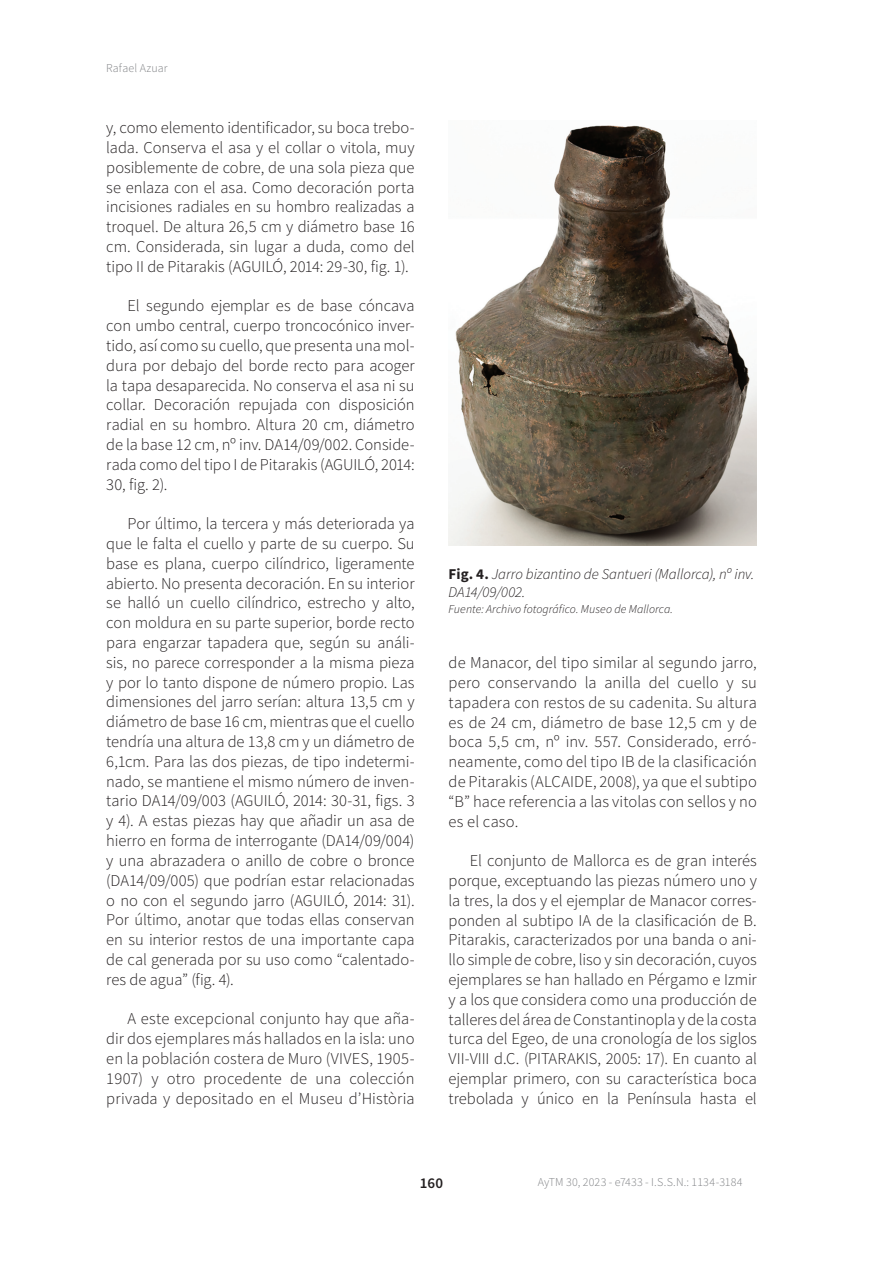
<style>
.page{position:relative;width:893px;height:1263px;background:#fff}
.page>*{position:absolute;margin:0;border:0;box-sizing:border-box;transform-origin:0 0}
.TX{font:300 16.5px/19.8px "Source Sans Pro";color:#231f20;text-align:justify}
.FC{font:italic 300 15px/18px "Source Sans Pro";letter-spacing:-.005em;color:#231f20}
.t1{font:600 15px "Source Sans Pro";color:#231f20}
.t2{font:300 12px "Source Sans Pro";letter-spacing:.01em;color:#808285}
.FigSource{font:italic 300 12px "Source Sans Pro";letter-spacing:.005em;color:#231f20}
.s1{font-weight:700;font-style:normal}
</style>
<div class="page">
<img style="left:449px;top:125px;width:308px;height:421px">
<p class="t2" style="left:106px;top:61px;width:63px">Rafael Azuar</p>
<p class="TX" style="left:106px;top:118px;width:310px">y, como elemento identificador, su boca trebo&shy;lada. Conserva el asa y el collar o vitola, muy posiblemente de cobre, de una sola pieza que se enlaza con el asa. Como decoración porta incisiones radiales en su hombro realizadas a troquel. De altura 26,5 cm y diámetro base 16 cm. Considerada, sin lugar a duda, como del tipo II de Pitarakis (AGUILÓ, 2014: 29-30, fig. 1).</p>
<p class="TX" style="left:106px;top:296px;width:310px;text-indent:21px">El segundo ejemplar es de base cóncava con umbo central, cuerpo troncocónico inver&shy;tido, así como su cuello, que presenta una mol&shy;dura por debajo del borde recto para acoger la tapa desaparecida. No conserva el asa ni su collar. Decoración repujada con disposición radial en su hombro. Altura 20 cm, diámetro de la base 12 cm, nº inv. DA14/09/002. Conside&shy;rada como del tipo I de Pitarakis (AGUILÓ, 2014:<br>30, fig. 2).</p>
<p class="TX" style="left:106px;top:514px;width:310px;text-indent:21px">Por último, la tercera y más deteriorada ya que le falta el cuello y parte de su cuerpo. Su base es plana, cuerpo cilíndrico, ligeramente abierto. No presenta decoración. En su interior se halló un cuello cilíndrico, estrecho y alto, con moldura en su parte superior, borde recto para engarzar tapadera que, según su análi&shy;sis, no parece corresponder a la misma pieza y por lo tanto dispone de número propio. Las dimensiones del jarro serían: altura 13,5 cm y diámetro de base 16 cm, mientras que el cuello tendría una altura de 13,8 cm y un diámetro de 6,1cm. Para las dos piezas, de tipo indetermi&shy;nado, se mantiene el mismo número de inven&shy;tario DA14/09/003 (AGUILÓ, 2014: 30-31, figs. 3 y 4). A estas piezas hay que añadir un asa de hierro en forma de interrogante (DA14/09/004) y una abrazadera o anillo de cobre o bronce (DA14/09/005) que podrían estar relacionadas o no con el segundo jarro (AGUILÓ, 2014: 31).<br>Por último, anotar que todas ellas conservan en su interior restos de una importante capa de cal generada por su uso como “calentado&shy;res de agua” (fig. 4).</p>
<p class="TX" style="left:106px;top:1009px;width:310px;text-indent:21px">A este excepcional conjunto hay que aña&shy;dir dos ejemplares más hallados en la isla: uno en la población costera de Muro (VIVES, 1905- 1907) y otro procedente de una colección privada y depositado en el Museu d’Història</p>
<p class="FC" style="left:449px;top:565px;width:307px"><span class="s1">Fig. 4.</span> Jarro bizantino de Santueri (Mallorca), nº inv.<br>DA14/09/002.</p>
<p class="FigSource" style="left:449px;top:602px;width:226px">Fuente: Archivo fotográfico. Museo de Mallorca.</p>
<p class="TX" style="left:449px;top:653px;width:310px">de Manacor, del tipo similar al segundo jarro, pero conservando la anilla del cuello y su tapadera con restos de su cadenita. Su altura es de 24 cm, diámetro de base 12,5 cm y de boca 5,5 cm, nº inv. 557. Considerado, erró&shy;neamente, como del tipo IB de la clasificación de Pitarakis (ALCAIDE, 2008), ya que el subtipo “B” hace referencia a las vitolas con sellos y no es el caso.</p>
<p class="TX" style="left:449px;top:851px;width:310px;text-indent:21px">El conjunto de Mallorca es de gran interés porque, exceptuando las piezas número uno y la tres, la dos y el ejemplar de Manacor corres&shy;ponden al subtipo IA de la clasificación de B.<br>Pitarakis, caracterizados por una banda o ani&shy;llo simple de cobre, liso y sin decoración, cuyos ejemplares se han hallado en Pérgamo e Izmir y a los que considera como una producción de talleres del área de Constantinopla y de la costa turca del Egeo, de una cronología de los siglos VII-VIII d.C. (PITARAKIS, 2005: 17). En cuanto al ejemplar primero, con su característica boca trebolada y único en la Península hasta el</p>
<p class="t1" style="left:420px;top:1173px;width:25px">160</p>
<p class="t2" style="left:538px;top:1174px;width:206px">AyTM 30, 2023 - e7433 - I.S.S.N.: 1134-3184</p>
</div>
